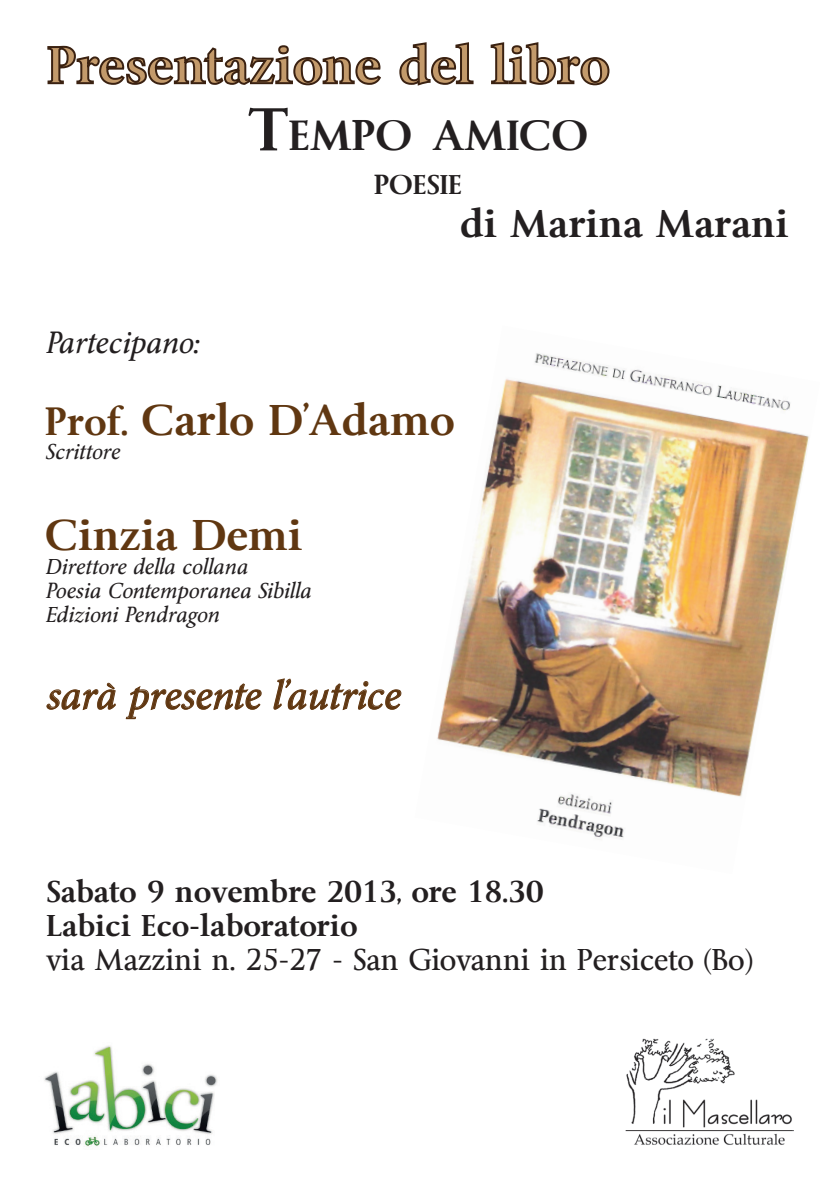
<style>
.page{position:relative;width:840px;height:1191px;background:#fff}
.page>*{position:absolute;margin:0;border:0;box-sizing:border-box;transform-origin:0 0}
.t1{font:700 48px "Byington";color:#c39a6b}
.t2{font:700 40px "Byington";color:#603711}
.t3{font:700 39.2px "Byington";color:#231f20}
.t4{font:italic 36px "Byington";color:#603711}
.t5{font:700 36px "Byington";color:#231f20}
.t6{font:700 28px/33.6px "Byington";color:#231f20}
.t7{font:28px "Byington";color:#231f20}
.t8{font:italic 28px "Byington";color:#231f20}
.t9{font:700 25.2px "Byington";color:#231f20}
.t10{font:italic 20px/24px "Byington";color:#231f20}
.s1{font-size:56px}
.s2{font-size:36px}
</style>
<div class="page">
<img style="left:625px;top:1038px;width:168px;height:107px">
<img style="left:44px;top:1045px;width:174px;height:102px">
<svg style="left:47px;top:45px;width:334px;height:41px"></svg>
<svg style="left:399px;top:42px;width:75px;height:44px"></svg>
<svg style="left:490px;top:42px;width:120px;height:44px"></svg>
<svg style="left:46px;top:682px;width:70px;height:28px"></svg>
<svg style="left:125px;top:683px;width:137px;height:37px"></svg>
<svg style="left:273px;top:678px;width:129px;height:32px"></svg>
<img style="left:437px;top:353px;width:373px;height:487px">
<h1 class="t1" style="left:47px;top:36px;width:564px">Presentazione del libro</h1>
<h3 class="t3" style="left:248px;top:112px;width:341px"><span class="s1">T</span>EMPO AMICO</h3>
<p class="t9" style="left:374px;top:169px;width:89px">POESIE</p>
<h3 class="t5" style="left:460px;top:201px;width:330px">di Marina Marani</h3>
<h3 class="t8" style="left:45px;top:326px;width:155px">Partecipano:</h3>
<h2 class="t2" style="left:45px;top:396px;width:411px"><span class="s2">Prof.</span> Carlo D’Adamo</h2>
<p class="t10" style="left:45px;top:440px;width:76px">Scrittore</p>
<h2 class="t2" style="left:45px;top:511px;width:258px">Cinzia Demi</h2>
<p class="t10" style="left:45px;top:555px;width:267px">Direttore della collana<br>Poesia Contemporanea Sibilla<br>Edizioni Pendragon</p>
<h3 class="t4" style="left:45px;top:673px;width:355px">sarà presente l’autrice</h3>
<h3 class="t6" style="left:46px;top:876px;width:498px">Sabato 9 novembre 2013, ore 18.30<br>Labici Eco-laboratorio</h3>
<h3 class="t7" style="left:46px;top:942px;width:707px">via Mazzini n. 25-27 - San Giovanni in Persiceto (Bo)</h3>
</div>
